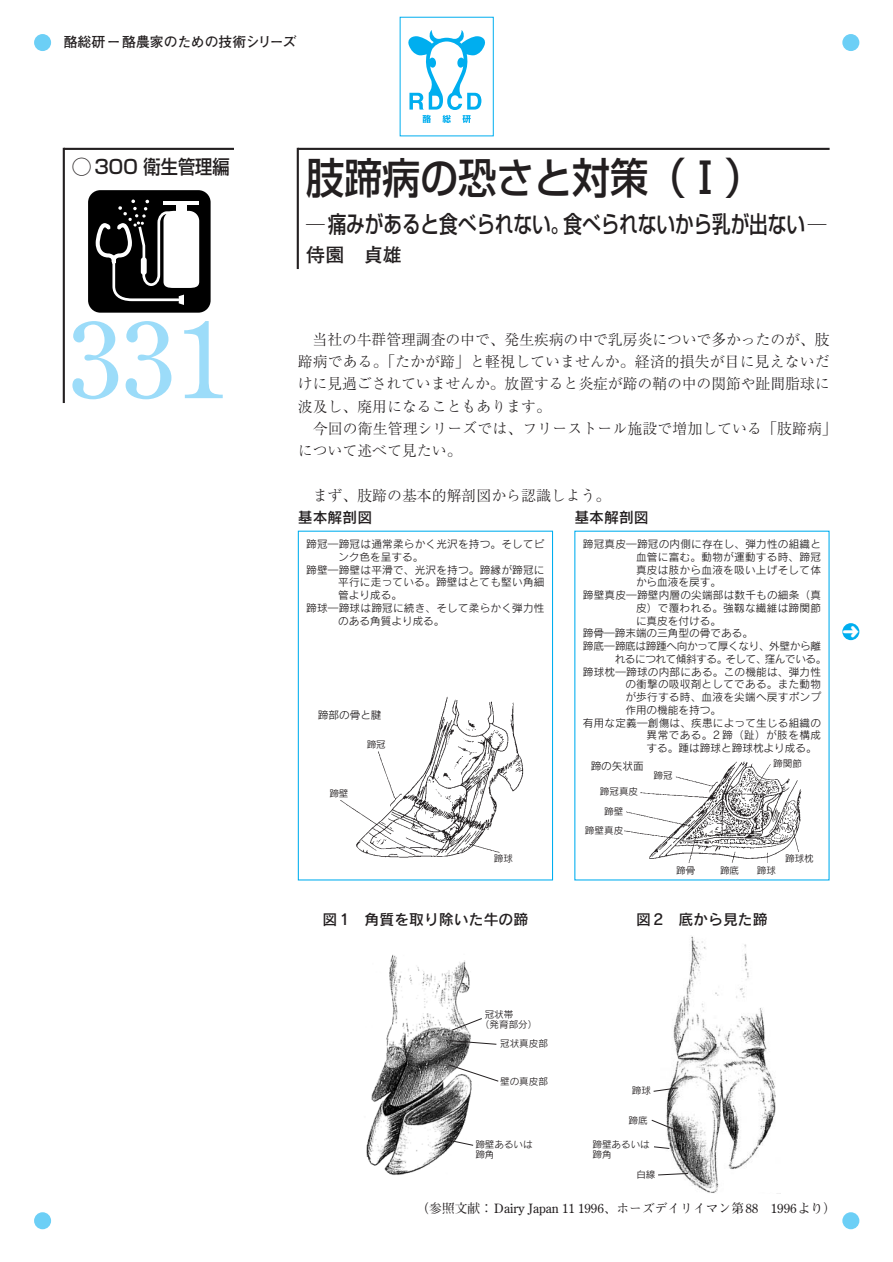
<style>
.page{position:relative;width:893px;height:1262px;background:#fff}
.page>*{position:absolute;margin:0;border:0;box-sizing:border-box;transform-origin:0 0}
.t1{font:700 106.35px "Futo Min A101";color:#9cdcf9}
.t2{font:500 42.6px "Shin Go";letter-spacing:-.01em;color:#231f20;scale:.9 1}
.t3{font:500 23.4px "Shin Go";letter-spacing:-.005em;color:#231f20;scale:.8 1}
.t4{font:500 19.2px "Shin Go";color:#231f20}
.t5{font:700 19.2px "Futo Go B101";color:#231f20}
.t6{font:300 14.85px/22.4px "Ryumin";color:#231f20;text-align:justify}
.t7{font:14.85px "Rodin CID DB";color:#231f20}
.t8{font:700 13.8px "Futo Go B101";color:#231f20}
.t9{font:700 12.75px "Futo Min A101";color:#231f20}
.t10{font:10.65px "Rodin CID M";letter-spacing:.02em;color:#231f20}
.t11{font:10.65px "Rodin CID M";color:#231f20}
.t12{font:10.65px "Rodin CID M";letter-spacing:-.035em;color:#231f20}
.t13{font:10.65px "Rodin CID M";letter-spacing:-.04em;color:#231f20}
.t14{font:10.65px "Rodin CID M";letter-spacing:.04em;color:#231f20}
.t15{font:9.6px/9.6px "Rodin CID M";color:#231f20}
</style>
<div class="page">
<div style="left:34px;top:34px;width:17px;height:17px;background:#6ccff6;border-radius:50%"></div>
<div style="left:842px;top:34px;width:17px;height:17px;background:#6ccff6;border-radius:50%"></div>
<div style="left:34px;top:1212px;width:17px;height:17px;background:#6ccff6;border-radius:50%"></div>
<div style="left:842px;top:1212px;width:17px;height:17px;background:#6ccff6;border-radius:50%"></div>
<svg style="left:842px;top:623px;width:17px;height:17px"></svg>
<hr style="left:64px;top:148px;width:170px;height:2px;background:#231f20">
<hr style="left:63px;top:148px;width:2px;height:255px;background:#231f20">
<svg style="left:408px;top:30px;width:77px;height:93px"></svg>
<div style="left:88px;top:190px;width:122px;height:123px;background:#000;border-radius:12px"></div>
<svg style="left:95px;top:199px;width:104px;height:106px"></svg>
<hr style="left:298px;top:148px;width:531px;height:2px;background:#231f20">
<hr style="left:297px;top:148px;width:2px;height:121px;background:#231f20">
<img style="left:366px;top:955px;width:105px;height:220px">
<img style="left:660px;top:936px;width:116px;height:257px">
<img style="left:340px;top:696px;width:184px;height:162px">
<div style="left:298px;top:530px;width:255px;height:350px;border:1px solid #00aeef"></div>
<img style="left:624px;top:761px;width:178px;height:102px">
<div style="left:783px;top:852px;width:30px;height:12px;background:#fff"></div>
<svg style="left:451px;top:1017px;width:31px;height:14px"></svg>
<svg style="left:446px;top:1039px;width:242px;height:136px"></svg>
<svg style="left:843px;top:625px;width:15px;height:12px"></svg>
<p class="t8" style="left:64px;top:36px;width:234px">酪総研ー酪農家のための技術シリーズ</p>
<h3 class="t4" style="left:72px;top:159px;width:159px">◯ 300 衛生管理編</h3>
<h2 class="t2" style="left:306px;top:162px;width:508px">肢蹄病の恐さと対策（Ⅰ）</h2>
<h3 class="t3" style="left:306px;top:215px;width:652px">―痛みがあると食べられない。食べられないから乳が出ない―</h3>
<h3 class="t5" style="left:306px;top:248px;width:97px">侍園　貞雄</h3>
<h1 class="t1" style="left:69px;top:321px;width:161px">331</h1>
<h3 class="t6" style="left:298px;top:330px;width:533px;text-indent:15px">当社の牛群管理調査の中で、発生疾病の中で乳房炎についで多かったのが、肢蹄病である。「たかが蹄」と軽視していませんか。経済的損失が目に見えないだけに見過ごされていませんか。放置すると炎症が蹄の鞘の中の関節や趾間脂球に波及し、廃用になることもあります。</h3>
<h3 class="t6" style="left:298px;top:419px;width:540px;text-indent:15px">今回の衛生管理シリーズでは、フリーストール施設で増加している「肢蹄病」について述べて見たい。</h3>
<h3 class="t6" style="left:313px;top:486px;width:299px">まず、肢蹄の基本的解剖図から認識しよう。</h3>
<h3 class="t7" style="left:298px;top:512px;width:76px">基本解剖図</h3>
<p class="t10" style="left:306px;top:540px;width:240px">蹄冠―蹄冠は通常柔らかく光沢を持つ。そしてピ</p>
<p class="t11" style="left:338px;top:553px;width:87px">ンク色を呈する。</p>
<p class="t10" style="left:306px;top:565px;width:240px">蹄壁―蹄壁は平滑で、光沢を持つ。蹄縁が蹄冠に</p>
<p class="t10" style="left:338px;top:578px;width:208px">平行に走っている。蹄壁はとても堅い角細</p>
<p class="t10" style="left:338px;top:591px;width:65px">管より成る。</p>
<p class="t10" style="left:306px;top:604px;width:240px">蹄球―蹄球は蹄冠に続き、そして柔らかく弾力性</p>
<p class="t11" style="left:338px;top:616px;width:108px">のある角質より成る。</p>
<p class="t10" style="left:318px;top:711px;width:65px">蹄部の骨と腱</p>
<p class="t15" style="left:329px;top:789px;width:21px">蹄壁</p>
<p class="t15" style="left:366px;top:740px;width:21px">蹄冠</p>
<p class="t15" style="left:494px;top:855px;width:21px">蹄球</p>
<h3 class="t7" style="left:574px;top:512px;width:76px">基本解剖図</h3>
<p class="t10" style="left:583px;top:540px;width:240px">蹄冠真皮―蹄冠の内側に存在し、弾力性の組織と</p>
<p class="t10" style="left:636px;top:553px;width:186px">血管に富む。動物が運動する時、蹄冠</p>
<p class="t10" style="left:636px;top:565px;width:186px">真皮は肢から血液を吸い上げそして体</p>
<p class="t11" style="left:636px;top:578px;width:87px">から血液を戻す。</p>
<p class="t10" style="left:583px;top:591px;width:240px">蹄壁真皮―蹄壁内層の尖端部は数千もの細条（真</p>
<p class="t10" style="left:636px;top:604px;width:186px">皮）で覆われる。強靱な繊維は蹄関節</p>
<p class="t11" style="left:636px;top:616px;width:87px">に真皮を付ける。</p>
<p class="t11" style="left:583px;top:629px;width:172px">蹄骨―蹄末端の三角型の骨である。</p>
<p class="t12" style="left:583px;top:642px;width:240px">蹄底―蹄底は蹄踵へ向かって厚くなり、外壁から離</p>
<p class="t13" style="left:614px;top:655px;width:213px">れるにつれて傾斜する。そして、窪んでいる。</p>
<p class="t10" style="left:583px;top:667px;width:240px">蹄球枕―蹄球の内部にある。この機能は、弾力性</p>
<p class="t10" style="left:625px;top:680px;width:197px">の衝撃の吸収剤としてである。また動物</p>
<p class="t10" style="left:625px;top:693px;width:197px">が歩行する時、血液を尖端へ戻すポンプ</p>
<p class="t11" style="left:625px;top:706px;width:97px">作用の機能を持つ。</p>
<p class="t10" style="left:583px;top:718px;width:240px">有用な定義―創傷は、疾患によって生じる組織の</p>
<p class="t14" style="left:646px;top:731px;width:176px">異常である。2蹄（趾）が肢を構成</p>
<p class="t11" style="left:646px;top:744px;width:172px">する。踵は蹄球と蹄球枕より成る。</p>
<p class="t10" style="left:590px;top:762px;width:55px">蹄の矢状面</p>
<p class="t15" style="left:604px;top:782px;width:35px;line-height:20.2px;text-indent:-4px">蹄冠真皮蹄壁</p>
<p class="t15" style="left:585px;top:826px;width:40px">蹄壁真皮</p>
<p class="t15" style="left:653px;top:772px;width:21px">蹄冠</p>
<p class="t15" style="left:676px;top:866px;width:21px">蹄骨</p>
<p class="t15" style="left:720px;top:866px;width:21px">蹄底</p>
<p class="t15" style="left:773px;top:760px;width:30px">蹄関節</p>
<p class="t15" style="left:756px;top:866px;width:21px">蹄球</p>
<p class="t15" style="left:785px;top:855px;width:30px">蹄球枕</p>
<h3 class="t7" style="left:322px;top:914px;width:207px">図1 角質を取り除いた牛の蹄</h3>
<h3 class="t7" style="left:636px;top:914px;width:133px">図2 底から見た蹄</h3>
<p class="t15" style="left:480px;top:1011px;width:59px;text-indent:5px">冠状帯<br>（発育部分）</p>
<p class="t15" style="left:500px;top:1040px;width:49px">冠状真皮部</p>
<p class="t15" style="left:500px;top:1078px;width:49px">壁の真皮部</p>
<p class="t15" style="left:631px;top:1087px;width:21px">蹄球</p>
<p class="t15" style="left:628px;top:1116px;width:21px">蹄底</p>
<p class="t15" style="left:475px;top:1141px;width:59px">蹄壁あるいは蹄角</p>
<p class="t15" style="left:592px;top:1141px;width:59px">蹄壁あるいは蹄角</p>
<p class="t15" style="left:636px;top:1170px;width:21px">白線</p>
<p class="t9" style="left:416px;top:1204px;width:421px">（参照文献：Dairy Japan 11 1996、ホーズデイリイマン第88 1996より）</p>
</div>
